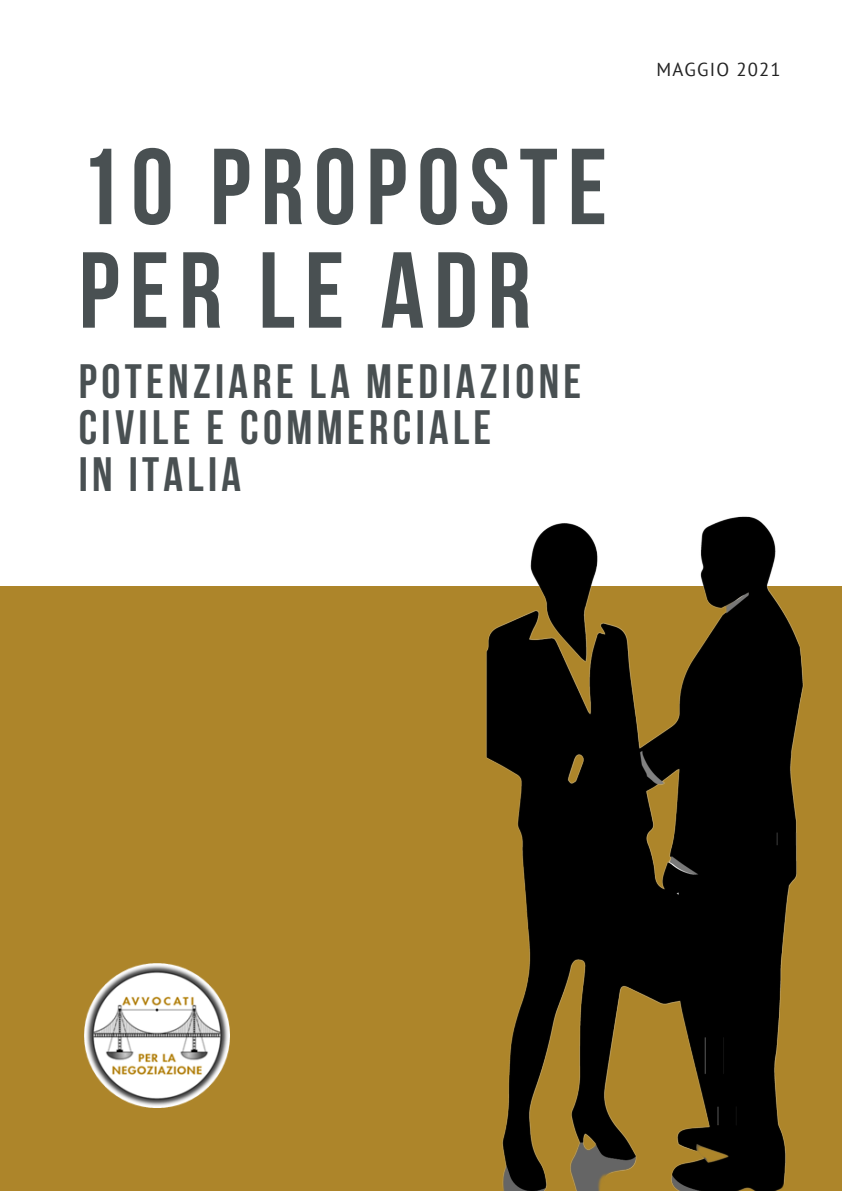
<style>
.page{position:relative;width:842px;height:1191px;background:#fff}
.page>*{position:absolute;margin:0;border:0;box-sizing:border-box;transform-origin:0 0}
.t1{font:700 107.8px/103.6px "Bebas Neue";letter-spacing:.09em;color:#495052}
.t2{font:700 48px/46.6px "Bebas Neue";letter-spacing:.09em;color:#495052}
.t3{font:18.8px "PT Sans";letter-spacing:.06em;color:#222}
</style>
<div class="page">
<div style="left:0;top:586px;width:842px;height:605px;background:#ad852a"></div>
<img style="left:486px;top:516px;width:318px;height:675px">
<img style="left:84px;top:963px;width:146px;height:144px">
<p class="t1" style="left:79px;top:145px;width:530px">10 PROPOSTE<br>PER LE ADR</p>
<p class="t2" style="left:79px;top:362px;width:504px">POTENZIARE LA MEDIAZIONE<br>CIVILE E COMMERCIALE</p>
<p class="t2" style="left:79px;top:455px;width:164px">IN ITALIA</p>
<p class="t3" style="left:656px;top:57px;width:125px">MAGGIO 2021</p>
</div>
